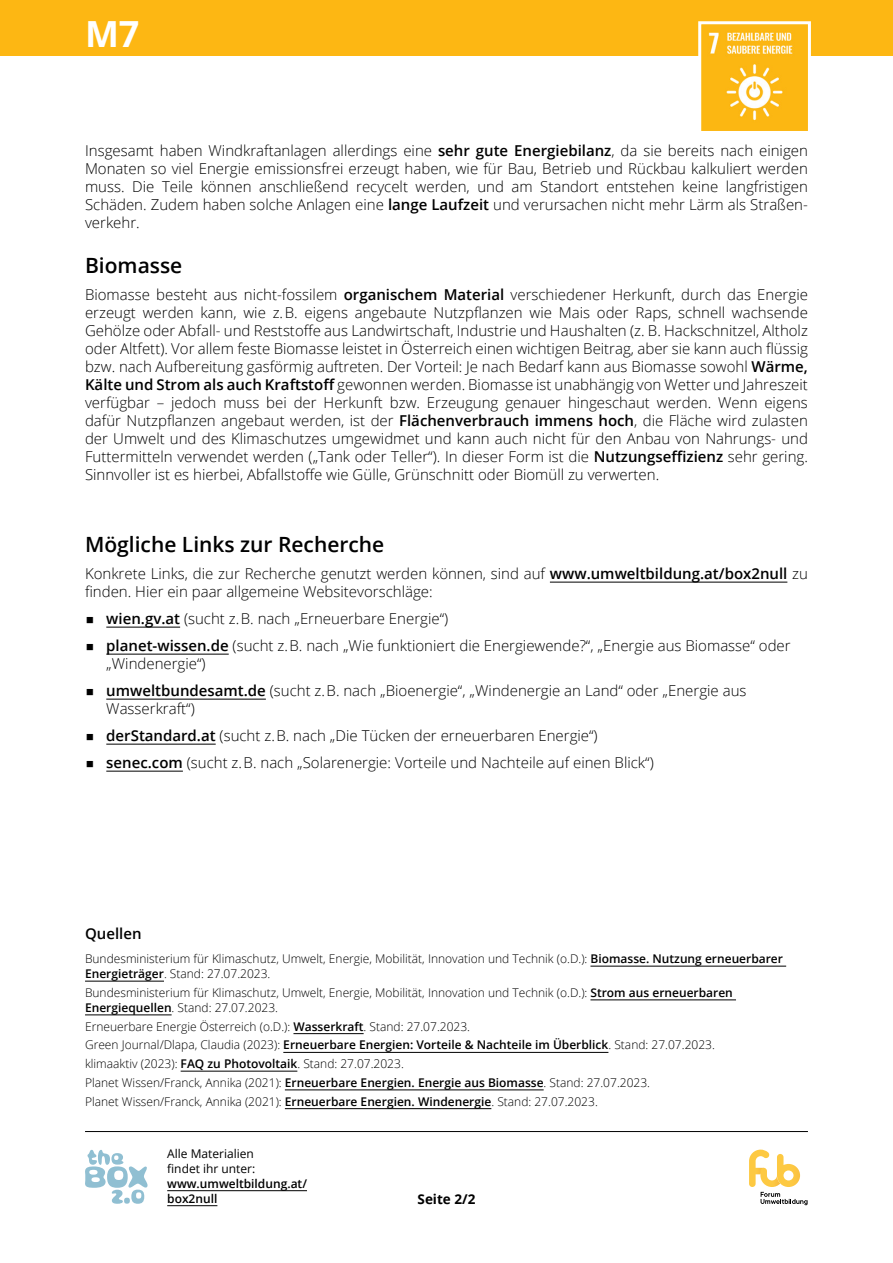
<style>
.page{position:relative;width:893px;height:1263px;background:#fff}
.page>*{position:absolute;margin:0;border:0;box-sizing:border-box;transform-origin:0 0}
.t1{font:700 36px "Open Sans";color:#fff}
.t2{font:600 21px "Open Sans";color:#000}
.t3{font:300 15px/18px "Open Sans";color:#000}
.t4{font:600 15px "Open Sans";color:#000}
.t5{font:700 13.5px "Open Sans";color:#000}
.t6{font:300 12px/18.8px "Open Sans";color:#000}
.t7{font:12px/15px "Open Sans";color:#000}
.t8{font:600 12px/15px "Open Sans";color:#000}
.s1{font-weight:600}
</style>
<div class="page">
<div style="left:0;top:0;width:893px;height:55px;background:#fdb713"></div>
<hr style="left:167px;top:1190px;width:140px;height:1px;background:#000">
<hr style="left:167px;top:1205px;width:50px;height:1px;background:#000">
<svg style="left:749px;top:1149px;width:59px;height:56px"></svg>
<svg style="left:85px;top:1150px;width:63px;height:54px"></svg>
<hr style="left:85px;top:1131px;width:723px;height:1px;background:#000">
<img style="left:702px;top:32px;width:105px;height:98px">
<div style="left:698px;top:21px;width:113px;height:113px;border:3px solid #fff"></div>
<hr style="left:550px;top:582px;width:237px;height:1px;background:#000">
<hr style="left:106px;top:627px;width:74px;height:1px;background:#000">
<hr style="left:106px;top:654px;width:123px;height:1px;background:#000">
<hr style="left:106px;top:699px;width:160px;height:1px;background:#000">
<hr style="left:106px;top:744px;width:110px;height:1px;background:#000">
<hr style="left:106px;top:771px;width:77px;height:1px;background:#000">
<hr style="left:590px;top:966px;width:196px;height:1px;background:#000">
<hr style="left:85px;top:981px;width:79px;height:1px;background:#000">
<hr style="left:590px;top:1000px;width:146px;height:1px;background:#000">
<hr style="left:85px;top:1015px;width:87px;height:1px;background:#000">
<hr style="left:293px;top:1033px;width:71px;height:1px;background:#000">
<hr style="left:283px;top:1052px;width:325px;height:1px;background:#000">
<hr style="left:181px;top:1071px;width:116px;height:1px;background:#000">
<hr style="left:285px;top:1090px;width:259px;height:1px;background:#000">
<hr style="left:285px;top:1108px;width:206px;height:1px;background:#000">
<h1 class="t1" style="left:85px;top:8px;width:56px">M7</h1>
<p class="t3" style="left:85px;top:141px;width:724px;text-align:justify">Insgesamt haben Windkraftanlagen allerdings eine <span class="s1">sehr gute Energiebilanz</span>, da sie bereits nach einigen Monaten so viel Energie emissionsfrei erzeugt haben, wie für Bau, Betrieb und Rückbau kalkuliert werden muss. Die Teile können anschließend recycelt werden, und am Standort entstehen keine langfristigen Schäden. Zudem haben solche Anlagen eine <span class="s1">lange Laufzeit</span> und verursachen nicht mehr Lärm als Straßen&shy;verkehr.</p>
<h2 class="t2" style="left:85px;top:251px;width:99px">Biomasse</h2>
<p class="t3" style="left:85px;top:285px;width:724px;text-align:justify">Biomasse besteht aus nicht-fossilem <span class="s1">organischem Material</span> verschiedener Herkunft, durch das Energie erzeugt werden kann, wie z. B. eigens angebaute Nutzpflanzen wie Mais oder Raps, schnell wachsende Gehölze oder Abfall- und Reststoffe aus Landwirtschaft, Industrie und Haushalten (z. B. Hackschnitzel, Altholz oder Altfett). Vor allem feste Biomasse leistet in Österreich einen wichtigen Beitrag, aber sie kann auch flüssig bzw. nach Aufbereitung gasförmig auftreten. Der Vorteil: Je nach Bedarf kann aus Biomasse sowohl <span class="s1">Wärme, Kälte und Strom als auch Kraftstoff</span> gewonnen werden. Biomasse ist unabhängig von Wetter und Jahreszeit verfügbar – jedoch muss bei der Herkunft bzw. Erzeugung genauer hingeschaut werden. Wenn eigens dafür Nutzpflanzen angebaut werden, ist der <span class="s1">Flächenverbrauch immens hoch</span>, die Fläche wird zulasten der Umwelt und des Klimaschutzes umgewidmet und kann auch nicht für den Anbau von Nahrungs- und Futtermitteln verwendet werden („Tank oder Teller“). In dieser Form ist die <span class="s1">Nutzungseffizienz</span> sehr gering.<br>Sinnvoller ist es hierbei, Abfallstoffe wie Gülle, Grünschnitt oder Biomüll zu verwerten.</p>
<h2 class="t2" style="left:85px;top:530px;width:301px">Mögliche Links zur Recherche</h2>
<p class="t3" style="left:85px;top:564px;width:724px">Konkrete Links, die zur Recherche genutzt werden können, sind auf <span class="s1">www.umweltbildung.at/box2null</span> zu finden. Hier ein paar allgemeine Websitevorschläge:</p>
<p class="t3" style="left:85px;top:605px;width:707px;line-height:27px">◼ <span class="s1">wien.gv.at</span> (sucht z. B. nach „Erneuerbare Energie“)<br>◼ <span class="s1">planet-wissen.de</span> (sucht z. B. nach „Wie funktioniert die Energiewende?“, „Energie aus Biomasse“ oder</p>
<p class="t3" style="left:85px;top:650px;width:663px;line-height:27px;text-indent:21px">„Windenergie“)<br>◼ <span class="s1">umweltbundesamt.de</span> (sucht z. B. nach „Bioenergie“, „Windenergie an Land“ oder „Energie aus</p>
<p class="t3" style="left:85px;top:695px;width:570px;line-height:27px;text-indent:21px">Wasserkraft“)<br>◼ <span class="s1">derStandard.at</span> (sucht z. B. nach „Die Tücken der erneuerbaren Energie“)<br>◼ <span class="s1">senec.com</span> (sucht z. B. nach „Solarenergie: Vorteile und Nachteile auf einen Blick“)</p>
<p class="t4" style="left:85px;top:923px;width:58px">Quellen</p>
<p class="t6" style="left:85px;top:951px;width:699px;line-height:15px">Bundesministerium für Klimaschutz, Umwelt, Energie, Mobilität, Innovation und Technik (o.D.): <span class="s1">Biomasse. Nutzung erneuerbarer<br>Energieträger</span>. Stand: 27.07.2023.</p>
<p class="t6" style="left:85px;top:985px;width:649px;line-height:15px">Bundesministerium für Klimaschutz, Umwelt, Energie, Mobilität, Innovation und Technik (o.D.): <span class="s1">Strom aus erneuerbaren<br>Energiequellen</span>. Stand: 27.07.2023.</p>
<p class="t6" style="left:85px;top:1016px;width:631px">Erneuerbare Energie Österreich (o.D.): <span class="s1">Wasserkraft</span>. Stand: 27.07.2023.<br>Green Journal/Dlapa, Claudia (2023): <span class="s1">Erneuerbare Energien: Vorteile &amp; Nachteile im Überblick</span>. Stand: 27.07.2023. klimaaktiv (2023): <span class="s1">FAQ zu Photovoltaik</span>. Stand: 27.07.2023.<br>Planet Wissen/Franck, Annika (2021): <span class="s1">Erneuerbare Energien. Energie aus Biomasse</span>. Stand: 27.07.2023.<br>Planet Wissen/Franck, Annika (2021): <span class="s1">Erneuerbare Energien. Windenergie</span>. Stand: 27.07.2023.</p>
<p class="t7" style="left:167px;top:1145px;width:90px">Alle Materialien findet ihr unter:</p>
<p class="t8" style="left:167px;top:1175px;width:141px">www.umweltbildung.at/ box2null</p>
<p class="t5" style="left:418px;top:1189px;width:59px">Seite 2/2</p>
</div>
